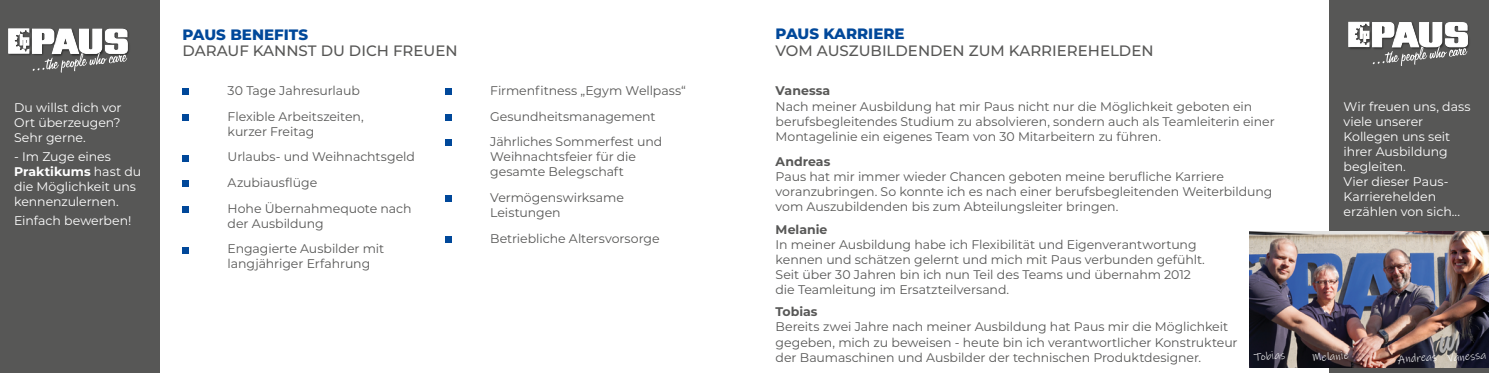
<style>
.page{position:relative;width:1489px;height:373px;background:#fff}
.page>*{position:absolute;margin:0;border:0;box-sizing:border-box;transform-origin:0 0}
.t1{font:500 15px "Montserrat";color:#575756}
.t2{font:800 15px "Montserrat";color:#00489a}
.t3{font:12.5px/15px "Montserrat";letter-spacing:-.005em;color:#575756}
.t4{font:12.5px/15px "Montserrat";letter-spacing:-.005em;color:#fff}
.t5{font:700 12.5px "Montserrat";color:#575756}
.t6{font:11.25px "Ink Free";color:#fff}
.s1{font-weight:700}
</style>
<div class="page">
<div style="left:1329px;top:0;width:159px;height:372px;background:#575756"></div>
<img style="left:1467px;top:24px;width:2px;height:24px">
<img style="left:1348px;top:21px;width:22px;height:1px">
<svg style="left:1348px;top:22px;width:119px;height:44px"></svg>
<img style="left:1249px;top:231px;width:239px;height:136px">
<div style="left:0;top:0;width:159px;height:372px;background:#575756"></div>
<img style="left:128px;top:32px;width:1px;height:21px">
<svg style="left:8px;top:28px;width:120px;height:44px"></svg>
<div style="left:182px;top:89px;width:7px;height:6px;background:#00489a"></div>
<div style="left:182px;top:114px;width:7px;height:6px;background:#00489a"></div>
<div style="left:182px;top:155px;width:7px;height:6px;background:#00489a"></div>
<div style="left:182px;top:180px;width:7px;height:7px;background:#00489a"></div>
<div style="left:182px;top:206px;width:7px;height:6px;background:#00489a"></div>
<div style="left:182px;top:247px;width:7px;height:6px;background:#00489a"></div>
<svg style="left:445px;top:89px;width:6px;height:6px"></svg>
<svg style="left:445px;top:114px;width:6px;height:6px"></svg>
<svg style="left:445px;top:236px;width:6px;height:6px"></svg>
<svg style="left:445px;top:195px;width:6px;height:6px"></svg>
<svg style="left:445px;top:139px;width:6px;height:6px"></svg>
<p class="t4" style="left:14px;top:99px;width:109px;text-align:justify">Du willst dich vor Ort überzeugen?<br>Sehr gerne.</p>
<p class="t4" style="left:14px;top:148px;width:128px">- Im Zuge eines<br><span class="s1">Praktikums</span> hast du die Möglichkeit uns kennenzulernen.</p>
<p class="t4" style="left:14px;top:212px;width:119px">Einfach bewerben!</p>
<p class="t2" style="left:182px;top:24px;width:127px">PAUS BENEFITS</p>
<p class="t1" style="left:182px;top:40px;width:276px">DARAUF KANNST DU DICH FREUEN</p>
<p class="t3" style="left:227px;top:77px;width:138px;line-height:25.6px">30 Tage Jahresurlaub<br>Flexible Arbeitszeiten,</p>
<p class="t3" style="left:227px;top:118px;width:189px;line-height:25.6px">kurzer Freitag<br>Urlaubs- und Weihnachtsgeld<br>Azubiausflüge<br>Hohe Übernahmequote nach</p>
<p class="t3" style="left:227px;top:209px;width:158px;line-height:25.6px">der Ausbildung<br>Engagierte Ausbilder mit</p>
<p class="t3" style="left:227px;top:255px;width:144px">langjähriger Erfahrung</p>
<p class="t3" style="left:490px;top:77px;width:197px;line-height:25.6px">Firmenfitness „Egym Wellpass“<br>Gesundheitsmanagement<br>Jährliches Sommerfest und</p>
<p class="t3" style="left:490px;top:149px;width:147px">Weihnachtsfeier für die gesamte Belegschaft</p>
<p class="t3" style="left:490px;top:189px;width:135px">Vermögenswirksame<br>Leistungen</p>
<p class="t3" style="left:490px;top:230px;width:171px">Betriebliche Altersvorsorge</p>
<p class="t2" style="left:775px;top:23px;width:130px">PAUS KARRIERE</p>
<p class="t1" style="left:775px;top:40px;width:379px">VOM AUSZUBILDENDEN ZUM KARRIEREHELDEN</p>
<p class="t5" style="left:775px;top:81px;width:56px">Vanessa</p>
<p class="t3" style="left:775px;top:98px;width:500px">Nach meiner Ausbildung hat mir Paus nicht nur die Möglichkeit geboten ein berufsbegleitendes Studium zu absolvieren, sondern auch als Teamleiterin einer<br>Montagelinie ein eigenes Team von 30 Mitarbeitern zu führen.</p>
<p class="t5" style="left:775px;top:152px;width:56px">Andreas</p>
<p class="t3" style="left:775px;top:168px;width:498px">Paus hat mir immer wieder Chancen geboten meine berufliche Karriere voranzubringen. So konnte ich es nach einer berufsbegleitenden Weiterbildung vom Auszubildenden bis zum Abteilungsleiter bringen.</p>
<p class="t5" style="left:775px;top:220px;width:53px">Melanie</p>
<p class="t3" style="left:775px;top:236px;width:431px">In meiner Ausbildung habe ich Flexibilität und Eigenverantwortung kennen und schätzen gelernt und mich mit Paus verbunden gefühlt.<br>Seit über 30 Jahren bin ich nun Teil des Teams und übernahm 2012 die Teamleitung im Ersatzteilversand.</p>
<p class="t5" style="left:775px;top:302px;width:43px">Tobias</p>
<p class="t3" style="left:775px;top:318px;width:463px">Bereits zwei Jahre nach meiner Ausbildung hat Paus mir die Möglichkeit gegeben, mich zu beweisen - heute bin ich verantwortlicher Konstrukteur der Baumaschinen und Ausbilder der technischen Produktdesigner.</p>
<p class="t4" style="left:1343px;top:98px;width:128px">Wir freuen uns, dass viele unserer<br>Kollegen uns seit ihrer Ausbildung begleiten.<br>Vier dieser Paus-<br>Karrierehelden erzählen von sich...</p>
<p class="t6" style="left:1253px;top:349px;width:33px;rotate:-4deg">Tobias</p>
<p class="t6" style="left:1311px;top:349px;width:38px;rotate:-4deg">Melanie</p>
<p class="t6" style="left:1397px;top:352px;width:90px;rotate:-4deg">Andreas Vanessa</p>
</div>
